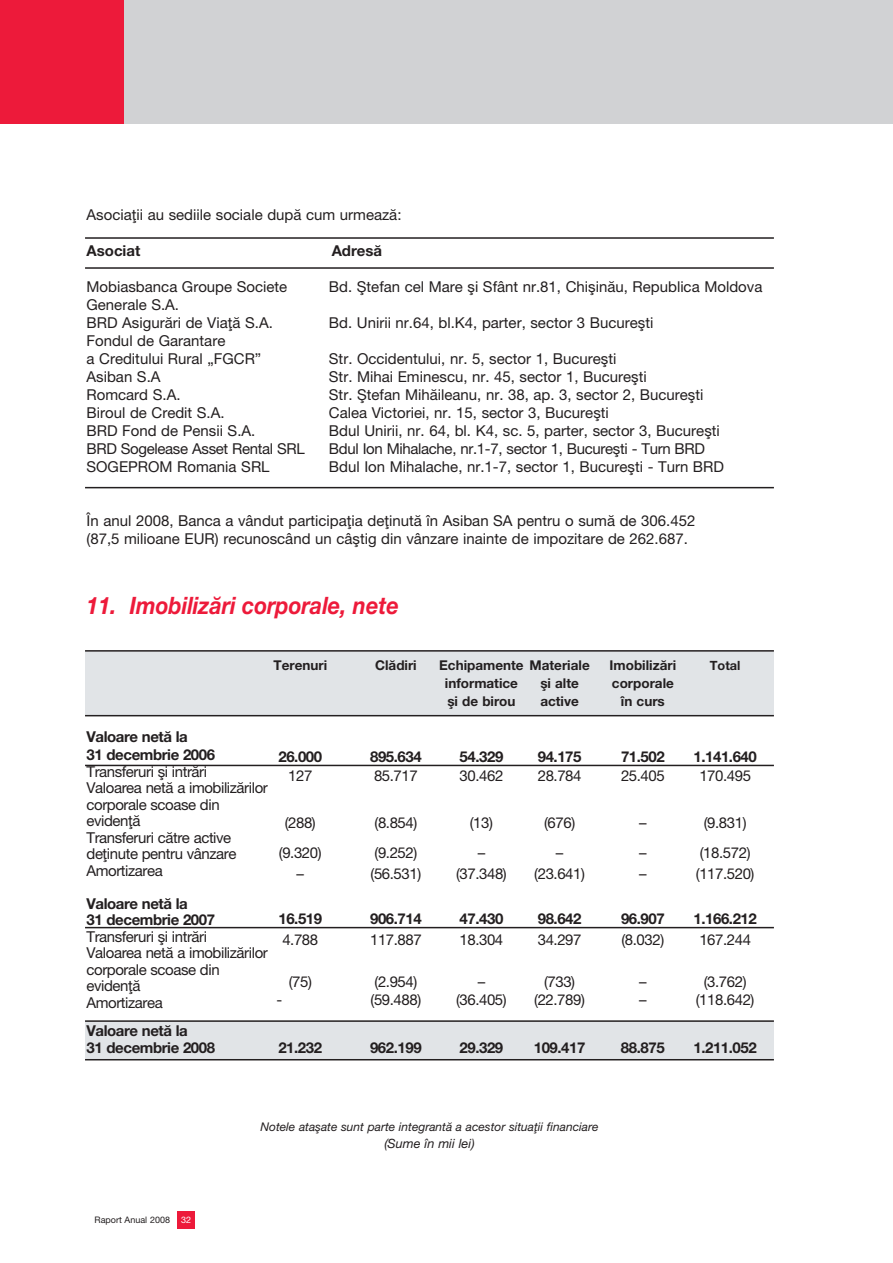
<style>
.page{position:relative;width:893px;height:1263px;background:#fff}
.page>*{position:absolute;margin:0;border:0;box-sizing:border-box;transform-origin:0 0}
.t1{font:italic 700 24px "Helvetica N";color:#ed1a3a;scale:.9 1}
.t2{font:15px/18px "Helvetica N";color:#231f20}
.t3{font:700 15px/16.5px "Helvetica N";letter-spacing:-.03em;color:#231f20}
.t4{font:15px/16.5px "Helvetica N";letter-spacing:-.03em;color:#231f20}
.t5{font:700 15px "Helvetica N";color:#231f20}
.t6{font:700 13.5px "Helvetica N";color:#231f20}
.t7{font:italic 12.75px "Helvetica N";color:#231f20}
.t8{font:700 12.75px "Helvetica N";color:#231f20}
.t9{font:italic 12px "Helvetica N";color:#231f20}
.t10{font:9px "Helvetica N";color:#231f20}
.s1{color:#fff}
</style>
<div class="page">
<div style="left:85px;top:1021px;width:689px;height:38px;background:#e1e4e7"></div>
<div style="left:85px;top:651px;width:689px;height:63px;background:#e1e4e7"></div>
<hr style="left:85px;top:237px;width:689px;height:2px;background:#231f20">
<hr style="left:85px;top:487px;width:689px;height:1px;background:#231f20">
<hr style="left:85px;top:650px;width:689px;height:2px;background:#231f20">
<hr style="left:85px;top:715px;width:689px;height:1px;background:#231f20">
<hr style="left:85px;top:267px;width:689px;height:2px;background:#231f20">
<div style="left:178px;top:1212px;width:17px;height:17px;background:#ed1a3a"></div>
<div style="left:0;top:0;width:893px;height:123px;background:#d1d2d4"></div>
<div style="left:0;top:0;width:123px;height:124px;background:#ed1a3a"></div>
<hr style="left:85px;top:1059px;width:689px;height:1px;background:#231f20">
<hr style="left:85px;top:1020px;width:689px;height:2px;background:#231f20">
<hr style="left:85px;top:765px;width:689px;height:1px;background:#231f20">
<hr style="left:85px;top:927px;width:689px;height:1px;background:#231f20">
<p class="t2" style="left:87px;top:207px;width:316px">Asocia]ii au sediile sociale dup` cum urmeaz`:</p>
<p class="t5" style="left:87px;top:246px;width:55px">Asociat</p>
<p class="t3" style="left:332px;top:244px;width:52px">Adres`</p>
<p class="t2" style="left:87px;top:279px;width:220px">Mobiasbanca Groupe Societe<br>Generale S.A.<br>BRD Asigur`ri de Via]` S.A.<br>Fondul de Garantare<br>a Creditului Rural „FGCR”<br>Asiban S.A<br>Romcard S.A.<br>Biroul de Credit S.A.<br>BRD Fond de Pensii S.A.<br>BRD Sogelease Asset Rental SRL<br>SOGEPROM Romania SRL</p>
<p class="t2" style="left:329px;top:279px;width:435px">Bd. {tefan cel Mare [i Sfânt nr.81, Chi[in`u, Republica Moldova</p>
<p class="t2" style="left:329px;top:315px;width:326px">Bd. Unirii nr.64, bl.K4, parter, sector 3 Bucure[ti</p>
<p class="t2" style="left:329px;top:351px;width:397px">Str. Occidentului, nr. 5, sector 1, Bucure[ti<br>Str. Mihai Eminescu, nr. 45, sector 1, Bucure[ti<br>Str. {tefan Mih`ileanu, nr. 38, ap. 3, sector 2, Bucure[ti Calea Victoriei, nr. 15, sector 3, Bucure[ti<br>Bdul Unirii, nr. 64, bl. K4, sc. 5, parter, sector 3, Bucure[ti Bdul Ion Mihalache, nr.1-7, sector 1, Bucure[ti - Turn BRD Bdul Ion Mihalache, nr.1-7, sector 1, Bucure[ti - Turn BRD</p>
<p class="t2" style="left:87px;top:513px;width:610px">|n anul 2008, Banca a vândut participa]ia de]inut` \n Asiban SA pentru o sum` de 306.452 (87,5 milioane EUR) recunoscând un câ[tig din vânzare inainte de impozitare de 262.687.</p>
<h1 class="t1" style="left:87px;top:596px;width:349px">11. Imobiliz`ri corporale, nete</h1>
<p class="t6" style="left:273px;top:661px;width:55px">Terenuri</p>
<p class="t6" style="left:375px;top:661px;width:43px">Cl`diri</p>
<p class="t6" style="left:439px;top:661px;width:152px">Echipamente Materiale</p>
<p class="t6" style="left:610px;top:661px;width:68px">Imobiliz`ri</p>
<p class="t8" style="left:710px;top:661px;width:32px">Total</p>
<p class="t6" style="left:445px;top:679px;width:75px">informatice</p>
<p class="t6" style="left:540px;top:679px;width:40px">[i alte</p>
<p class="t6" style="left:612px;top:679px;width:63px">corporale</p>
<p class="t6" style="left:447px;top:697px;width:70px">[i de birou</p>
<p class="t6" style="left:540px;top:697px;width:40px">active</p>
<p class="t6" style="left:621px;top:697px;width:45px">\n curs</p>
<p class="t3" style="left:87px;top:729px;width:130px;line-height:18px">Valoare net` la<br>31 decembrie 2006</p>
<p class="t4" style="left:87px;top:765px;width:183px">Transferuri [i intr`ri<br>Valoarea net` a imobiliz`rilor corporale scoase din eviden]`<br>Transferuri c`tre active de]inute pentru vânzare<br>Amortizarea</p>
<p class="t3" style="left:87px;top:897px;width:130px">Valoare net` la<br>31 decembrie 2007</p>
<p class="t4" style="left:87px;top:930px;width:183px">Transferuri [i intr`ri<br>Valoarea net` a imobiliz`rilor corporale scoase din eviden]`<br>Amortizarea</p>
<p class="t3" style="left:87px;top:1024px;width:130px">Valoare net` la<br>31 decembrie 2008</p>
<p class="t3" style="left:278px;top:750px;width:45px">26.000</p>
<p class="t3" style="left:370px;top:750px;width:53px">895.634</p>
<p class="t3" style="left:460px;top:750px;width:45px">54.329</p>
<p class="t3" style="left:538px;top:750px;width:45px">94.175</p>
<p class="t3" style="left:621px;top:750px;width:45px">71.502</p>
<p class="t3" style="left:693px;top:750px;width:65px">1.141.640</p>
<p class="t2" style="left:288px;top:768px;width:26px">127</p>
<p class="t2" style="left:374px;top:768px;width:45px">85.717</p>
<p class="t2" style="left:460px;top:768px;width:45px">30.462</p>
<p class="t2" style="left:538px;top:768px;width:45px">28.784</p>
<p class="t2" style="left:621px;top:768px;width:45px">25.405</p>
<p class="t2" style="left:699px;top:768px;width:53px">170.495</p>
<p class="t2" style="left:285px;top:815px;width:33px">(288)</p>
<p class="t2" style="left:375px;top:815px;width:44px">(8.854)</p>
<p class="t2" style="left:470px;top:815px;width:25px">(13)</p>
<p class="t2" style="left:544px;top:815px;width:33px">(676)</p>
<p class="t2" style="left:639px;top:815px;width:9px">–</p>
<p class="t2" style="left:704px;top:815px;width:44px">(9.831)</p>
<p class="t2" style="left:279px;top:845px;width:44px">(9.320)</p>
<p class="t2" style="left:375px;top:845px;width:44px">(9.252)</p>
<p class="t2" style="left:478px;top:845px;width:9px">–</p>
<p class="t2" style="left:556px;top:845px;width:9px">–</p>
<p class="t2" style="left:639px;top:845px;width:9px">–</p>
<p class="t2" style="left:700px;top:845px;width:52px">(18.572)</p>
<p class="t2" style="left:297px;top:866px;width:9px">–</p>
<p class="t2" style="left:371px;top:866px;width:52px">(56.531)</p>
<p class="t2" style="left:456px;top:866px;width:52px">(37.348)</p>
<p class="t2" style="left:534px;top:866px;width:52px">(23.641)</p>
<p class="t2" style="left:639px;top:866px;width:9px">–</p>
<p class="t2" style="left:696px;top:866px;width:60px">(117.520)</p>
<p class="t3" style="left:278px;top:912px;width:45px">16.519</p>
<p class="t3" style="left:370px;top:912px;width:53px">906.714</p>
<p class="t3" style="left:460px;top:912px;width:45px">47.430</p>
<p class="t3" style="left:538px;top:912px;width:45px">98.642</p>
<p class="t3" style="left:621px;top:912px;width:45px">96.907</p>
<p class="t3" style="left:693px;top:912px;width:65px">1.166.212</p>
<p class="t2" style="left:282px;top:932px;width:37px">4.788</p>
<p class="t2" style="left:370px;top:932px;width:53px">117.887</p>
<p class="t2" style="left:460px;top:932px;width:45px">18.304</p>
<p class="t2" style="left:538px;top:932px;width:45px">34.297</p>
<p class="t2" style="left:621px;top:932px;width:44px">(8.032)</p>
<p class="t2" style="left:699px;top:932px;width:53px">167.244</p>
<p class="t2" style="left:289px;top:974px;width:25px">(75)</p>
<p class="t2" style="left:374px;top:974px;width:44px">(2.954)</p>
<p class="t2" style="left:478px;top:974px;width:9px">–</p>
<p class="t2" style="left:544px;top:974px;width:33px">(733)</p>
<p class="t2" style="left:639px;top:974px;width:9px">–</p>
<p class="t2" style="left:704px;top:974px;width:44px">(3.762)</p>
<p class="t2" style="left:277px;top:992px;width:7px">-</p>
<p class="t2" style="left:371px;top:992px;width:52px">(59.488)</p>
<p class="t2" style="left:456px;top:992px;width:52px">(36.405)</p>
<p class="t2" style="left:534px;top:992px;width:52px">(22.789)</p>
<p class="t2" style="left:639px;top:992px;width:9px">–</p>
<p class="t2" style="left:696px;top:992px;width:60px">(118.642)</p>
<p class="t3" style="left:278px;top:1041px;width:45px">21.232</p>
<p class="t3" style="left:370px;top:1041px;width:53px">962.199</p>
<p class="t3" style="left:459px;top:1041px;width:45px">29.329</p>
<p class="t3" style="left:534px;top:1041px;width:53px">109.417</p>
<p class="t3" style="left:621px;top:1041px;width:45px">88.875</p>
<p class="t3" style="left:693px;top:1041px;width:65px">1.211.052</p>
<p class="t10" style="left:95px;top:1217px;width:98px">Raport Anual 2008 <span class="s1">32</span></p>
<p class="t9" style="left:260px;top:1123px;width:339px">Notele ata[ate sunt parte integrant` a acestor situa]ii financiare</p>
<p class="t7" style="left:384px;top:1139px;width:92px">(Sume în mii lei)</p>
</div>
